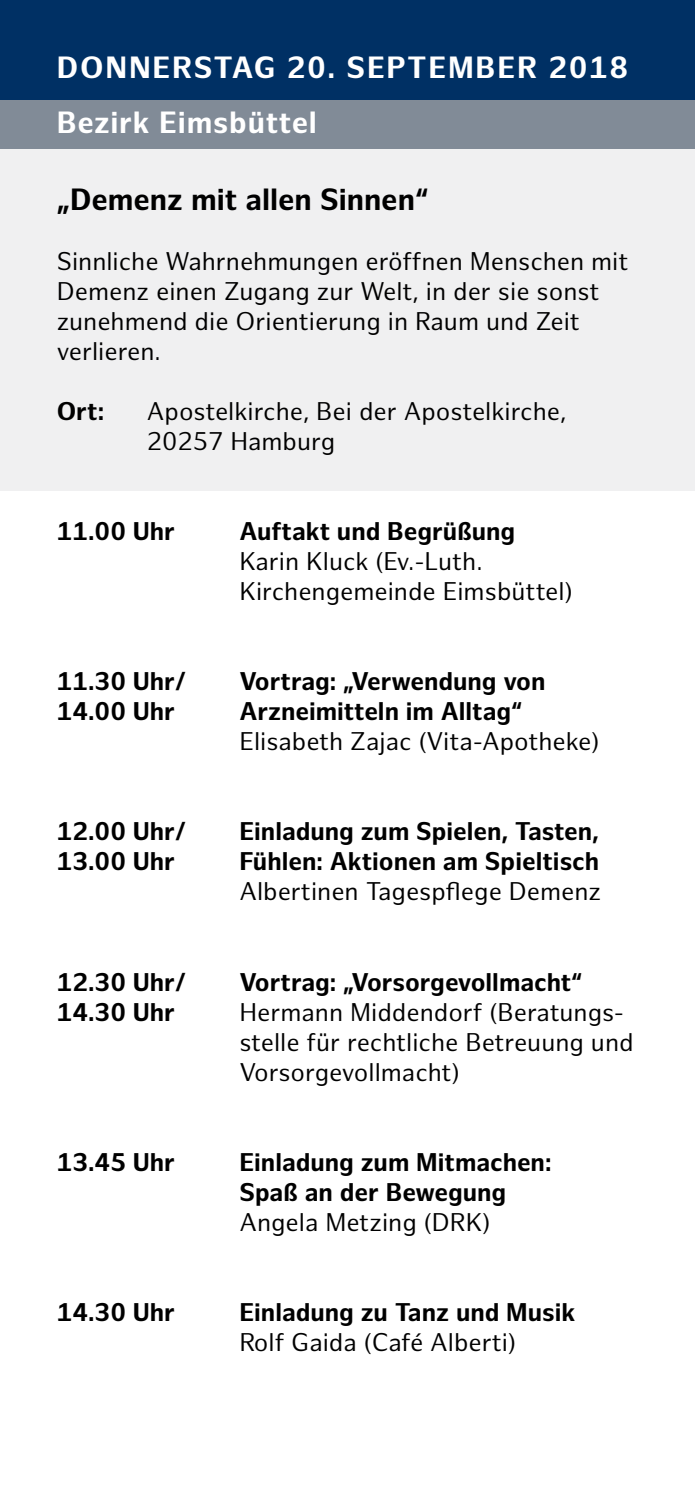
<style>
.page{position:relative;width:695px;height:1489px;background:#fff}
.page>*{position:absolute;margin:0;border:0;box-sizing:border-box;transform-origin:0 0}
.t1{font:700 30px "Hamburg Sans";letter-spacing:.025em;color:#fff}
.t2{font:700 30px "Hamburg Sans";color:#000}
.t3{font:25px/30px "Hamburg Sans";color:#000}
.t4{font:700 25px/30px "Hamburg Sans";color:#000}
</style>
<div class="page">
<div style="left:0;top:142px;width:694px;height:349px;background:#f0f0f1"></div>
<div style="left:0;top:91px;width:694px;height:58px;background:#818b97"></div>
<div style="left:0;top:0;width:694px;height:99px;background:#003064"></div>
<p class="t1" style="left:57px;top:50px;width:46px">Donnersta</p>
<p class="t1" style="left:254px;top:50px;width:176px">g 20. September</p>
<p class="t1" style="left:548px;top:50px;width:81px">2018</p>
<p class="t1" style="left:57px;top:105px;width:261px">Bezirk Eimsbüttel</p>
<p class="t2" style="left:57px;top:182px;width:373px">„Demenz mit allen Sinnen“</p>
<p class="t3" style="left:57px;top:247px;width:573px">Sinnliche Wahrnehmungen eröffnen Menschen mit Demenz einen Zugang zur Welt, in der sie sonst zunehmend die Orientierung in Raum und Zeit verlieren.</p>
<p class="t4" style="left:57px;top:397px;width:49px">Ort:</p>
<p class="t3" style="left:147px;top:397px;width:421px">Apostelkirche, Bei der Apostelkirche,<br>20257 Hamburg</p>
<p class="t4" style="left:57px;top:517px;width:120px">11.00 Uhr</p>
<p class="t4" style="left:239px;top:517px;width:277px">Auftakt und Begrüßung</p>
<p class="t3" style="left:239px;top:547px;width:335px">Karin Kluck (Ev.-Luth.<br>Kirchengemeinde Eimsbüttel)</p>
<p class="t4" style="left:57px;top:667px;width:131px">11.30 Uhr/</p>
<p class="t4" style="left:239px;top:667px;width:307px">Vortrag: „Verwendung von<br>Arzneimitteln im Alltag“</p>
<p class="t3" style="left:239px;top:727px;width:361px">Elisabeth Zajac (Vita-Apotheke)</p>
<p class="t4" style="left:57px;top:697px;width:120px">14.00 Uhr</p>
<p class="t4" style="left:57px;top:817px;width:131px">12.00 Uhr/</p>
<p class="t4" style="left:239px;top:817px;width:361px">Einladung zum Spielen, Tasten,<br>Fühlen: Aktionen am Spieltisch</p>
<p class="t3" style="left:239px;top:877px;width:363px">Albertinen Tagespflege Demenz</p>
<p class="t4" style="left:57px;top:847px;width:120px">13.00 Uhr</p>
<p class="t4" style="left:57px;top:967px;width:131px">12.30 Uhr/</p>
<p class="t4" style="left:239px;top:967px;width:344px">Vortrag: „Vorsorgevollmacht“</p>
<p class="t3" style="left:239px;top:997px;width:396px">Hermann Middendorf (Beratungs&shy;stelle für rechtliche Betreuung und<br>Vorsorgevollmacht)</p>
<p class="t4" style="left:57px;top:997px;width:120px">14.30 Uhr</p>
<p class="t4" style="left:57px;top:1147px;width:120px">13.45 Uhr</p>
<p class="t4" style="left:239px;top:1147px;width:313px">Einladung zum Mitmachen:<br>Spaß an der Bewegung</p>
<p class="t3" style="left:239px;top:1207px;width:252px">Angela Metzing (DRK)</p>
<p class="t4" style="left:57px;top:1297px;width:120px">14.30 Uhr</p>
<p class="t4" style="left:239px;top:1297px;width:337px">Einladung zu Tanz und Musik</p>
<p class="t3" style="left:239px;top:1327px;width:278px">Rolf Gaida (Café Alberti)</p>
</div>
